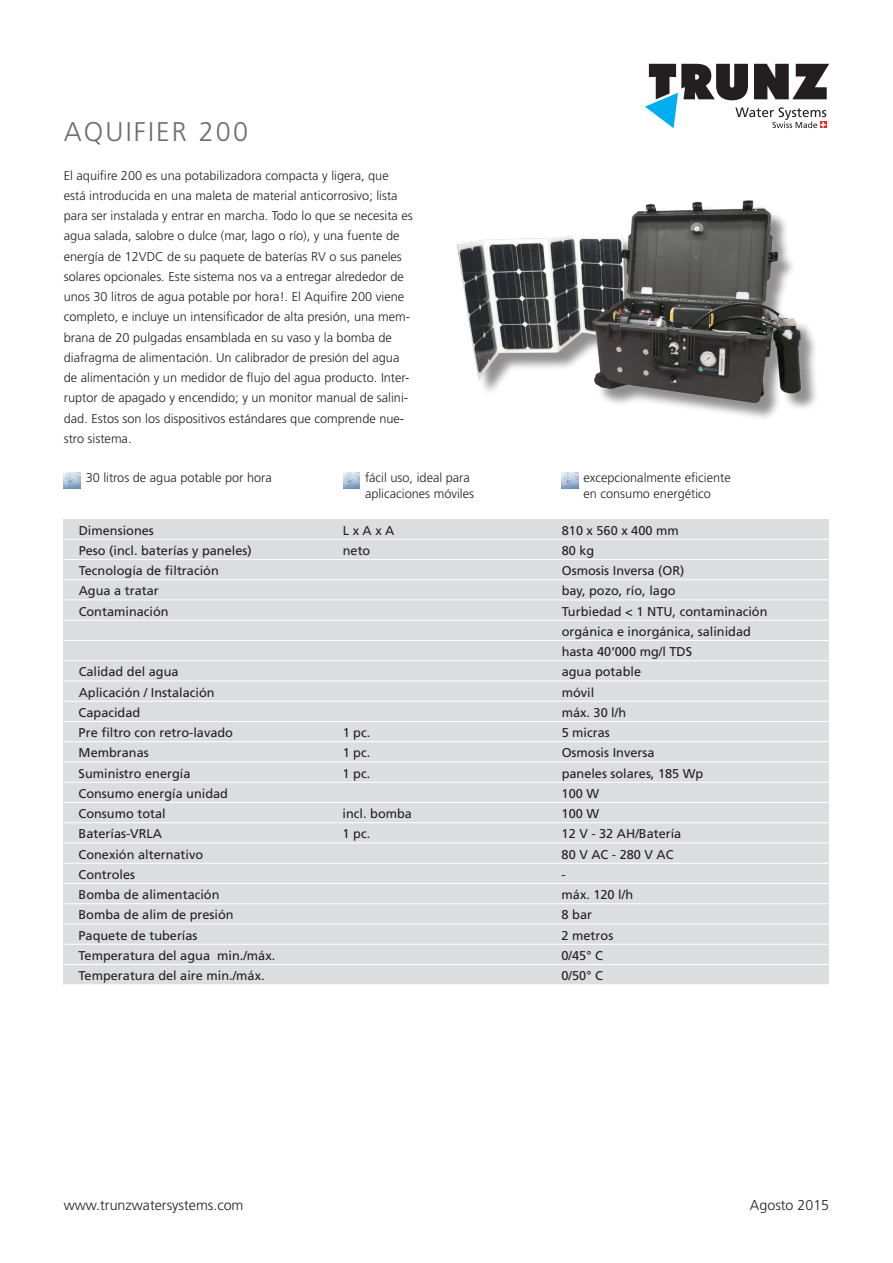
<style>
.page{position:relative;width:893px;height:1263px;background:#fff}
.page>*{position:absolute;margin:0;border:0;box-sizing:border-box;transform-origin:0 0}
.t1{font:300 27px "Frutiger LT Std";letter-spacing:.08em;color:#6c6d70}
.t2{font:300 14.25px "Frutiger LT Std";color:#231f20}
.t3{font:300 12.75px/20.2px "Frutiger LT Std";color:#231f20}
.t4{font:12.75px/20.2px "Frutiger LT Std";color:#231f20}
</style>
<div class="page">
<svg style="left:645px;top:64px;width:184px;height:64px"></svg>
<div style="left:460px;top:202px;width:359px;height:219px;background:#231f20;opacity:.5"></div>
<img style="left:457px;top:200px;width:350px;height:220px">
<div style="left:64px;top:519px;width:765px;height:466px;background:#dcdddf"></div>
<img style="left:64px;top:472px;width:16px;height:17px">
<img style="left:343px;top:472px;width:17px;height:17px">
<img style="left:562px;top:472px;width:16px;height:17px">
<hr style="left:64px;top:539px;width:765px;height:1px;background:#fff">
<hr style="left:64px;top:559px;width:765px;height:1px;background:#fff">
<hr style="left:64px;top:579px;width:765px;height:1px;background:#fff">
<hr style="left:64px;top:600px;width:765px;height:1px;background:#fff">
<hr style="left:64px;top:620px;width:765px;height:1px;background:#fff">
<hr style="left:64px;top:640px;width:765px;height:1px;background:#fff">
<hr style="left:64px;top:660px;width:765px;height:1px;background:#fff">
<hr style="left:64px;top:681px;width:765px;height:1px;background:#fff">
<hr style="left:64px;top:701px;width:765px;height:1px;background:#fff">
<hr style="left:64px;top:721px;width:765px;height:1px;background:#fff">
<hr style="left:64px;top:741px;width:765px;height:1px;background:#fff">
<hr style="left:64px;top:762px;width:765px;height:1px;background:#fff">
<hr style="left:64px;top:782px;width:765px;height:1px;background:#fff">
<hr style="left:64px;top:802px;width:765px;height:1px;background:#fff">
<hr style="left:64px;top:822px;width:765px;height:1px;background:#fff">
<hr style="left:64px;top:843px;width:765px;height:1px;background:#fff">
<hr style="left:64px;top:863px;width:765px;height:1px;background:#fff">
<hr style="left:64px;top:883px;width:765px;height:1px;background:#fff">
<hr style="left:64px;top:903px;width:765px;height:1px;background:#fff">
<hr style="left:64px;top:924px;width:765px;height:1px;background:#fff">
<hr style="left:64px;top:944px;width:765px;height:1px;background:#fff">
<hr style="left:64px;top:964px;width:765px;height:1px;background:#fff">
<hr style="left:64px;top:984px;width:765px;height:1px;background:#fff">
<h1 class="t1" style="left:64px;top:116px;width:186px">Aquifier 200</h1>
<p class="t3" style="left:64px;top:165px;width:351px">El aquifire 200 es una potabilizadora compacta y ligera, que está introducida en una maleta de material anticorrosivo; lista para ser instalada y entrar en marcha. Todo lo que se necesita es agua salada, salobre o dulce (mar, lago o río), y una fuente de energía de 12VDC de su paquete de baterías RV o sus paneles solares opcionales. Este sistema nos va a entregar alrededor de unos 30 litros de agua potable por hora!. El Aquifire 200 viene completo, e incluye un intensificador de alta presión, una mem&shy;brana de 20 pulgadas ensamblada en su vaso y la bomba de diafragma de alimentación. U n calibrador de presión del agua de alimentación y un medidor de flujo del agua producto. Inter&shy;ruptor de apagado y encendido; y un monitor manual de salini&shy;dad. Estos son los dispositivos estándares que comprende nue&shy;stro sistema.</p>
<p class="t3" style="left:86px;top:467px;width:188px">30 litros de agua potable por hora</p>
<p class="t3" style="left:365px;top:469px;width:111px;line-height:16.5px">fácil uso, ideal para aplicaciones móviles</p>
<p class="t3" style="left:583px;top:469px;width:149px;line-height:16.5px">excepcionalmente eficiente en consumo energético</p>
<p class="t4" style="left:79px;top:520px;width:77px">Dimensiones</p>
<p class="t4" style="left:343px;top:520px;width:53px">L x A x A</p>
<p class="t4" style="left:562px;top:520px;width:118px">810 x 560 x 400 mm</p>
<p class="t4" style="left:79px;top:540px;width:174px">Peso (incl. baterías y paneles)</p>
<p class="t4" style="left:343px;top:540px;width:29px">neto</p>
<p class="t4" style="left:562px;top:540px;width:34px">80 kg</p>
<p class="t4" style="left:79px;top:561px;width:142px">Tecnología de filtración</p>
<p class="t4" style="left:562px;top:561px;width:124px">Osmosis Inversa (OR)</p>
<p class="t4" style="left:79px;top:581px;width:82px">Agua a tratar</p>
<p class="t4" style="left:562px;top:581px;width:115px">bay, pozo, río, lago</p>
<p class="t4" style="left:79px;top:601px;width:91px">Contaminación</p>
<p class="t4" style="left:562px;top:601px;width:207px">Turbiedad &lt; 1 NTU, contaminación orgánica e inorgánica, salinidad hasta 40‘000 mg/l TDS</p>
<p class="t4" style="left:79px;top:662px;width:101px">Calidad del agua</p>
<p class="t4" style="left:562px;top:662px;width:81px">agua potable</p>
<p class="t4" style="left:79px;top:682px;width:138px">Aplicación / Instalación</p>
<p class="t4" style="left:562px;top:682px;width:34px">móvil</p>
<p class="t4" style="left:79px;top:702px;width:63px">Capacidad</p>
<p class="t4" style="left:562px;top:702px;width:66px">máx. 30 l/h</p>
<p class="t4" style="left:79px;top:722px;width:156px">Pre filtro con retro-lavado</p>
<p class="t4" style="left:343px;top:722px;width:29px">1 pc.</p>
<p class="t4" style="left:562px;top:722px;width:50px">5 micras</p>
<p class="t4" style="left:79px;top:743px;width:72px">Membranas</p>
<p class="t4" style="left:343px;top:743px;width:29px">1 pc.</p>
<p class="t4" style="left:562px;top:743px;width:94px">Osmosis Inversa</p>
<p class="t4" style="left:79px;top:763px;width:113px">Suministro energía</p>
<p class="t4" style="left:343px;top:763px;width:29px">1 pc.</p>
<p class="t4" style="left:562px;top:763px;width:143px">paneles solares, 185 Wp</p>
<p class="t4" style="left:79px;top:783px;width:151px">Consumo energía unidad</p>
<p class="t4" style="left:562px;top:783px;width:39px">100 W</p>
<p class="t4" style="left:79px;top:803px;width:89px">Consumo total</p>
<p class="t4" style="left:343px;top:803px;width:71px">incl. bomba</p>
<p class="t4" style="left:562px;top:803px;width:39px">100 W</p>
<p class="t4" style="left:79px;top:824px;width:85px">Baterías-VRLA</p>
<p class="t4" style="left:343px;top:824px;width:29px">1 pc.</p>
<p class="t4" style="left:562px;top:824px;width:121px">12 V - 32 AH/Batería</p>
<p class="t4" style="left:79px;top:844px;width:126px">Conexión alternativo</p>
<p class="t4" style="left:562px;top:844px;width:113px">80 V AC - 280 V AC</p>
<p class="t4" style="left:79px;top:864px;width:58px">Controles</p>
<p class="t4" style="left:562px;top:864px;width:6px">-</p>
<p class="t4" style="left:79px;top:884px;width:142px">Bomba de alimentación</p>
<p class="t4" style="left:562px;top:884px;width:73px">máx. 120 l/h</p>
<p class="t4" style="left:79px;top:905px;width:157px">Bomba de alim de presión</p>
<p class="t4" style="left:562px;top:905px;width:32px">8 bar</p>
<p class="t4" style="left:79px;top:925px;width:121px">Paquete de tuberías</p>
<p class="t4" style="left:562px;top:925px;width:53px">2 metros</p>
<p class="t4" style="left:79px;top:945px;width:198px">Temperatura del agua min./máx.</p>
<p class="t4" style="left:562px;top:945px;width:43px">0/45° C</p>
<p class="t4" style="left:78px;top:965px;width:188px">Temperatura del aire min./máx.</p>
<p class="t4" style="left:561px;top:965px;width:43px">0/50° C</p>
<p class="t2" style="left:64px;top:1197px;width:181px">www.trunzwatersystems.com</p>
<p class="t2" style="left:750px;top:1197px;width:81px">Agosto 2015</p>
</div>
